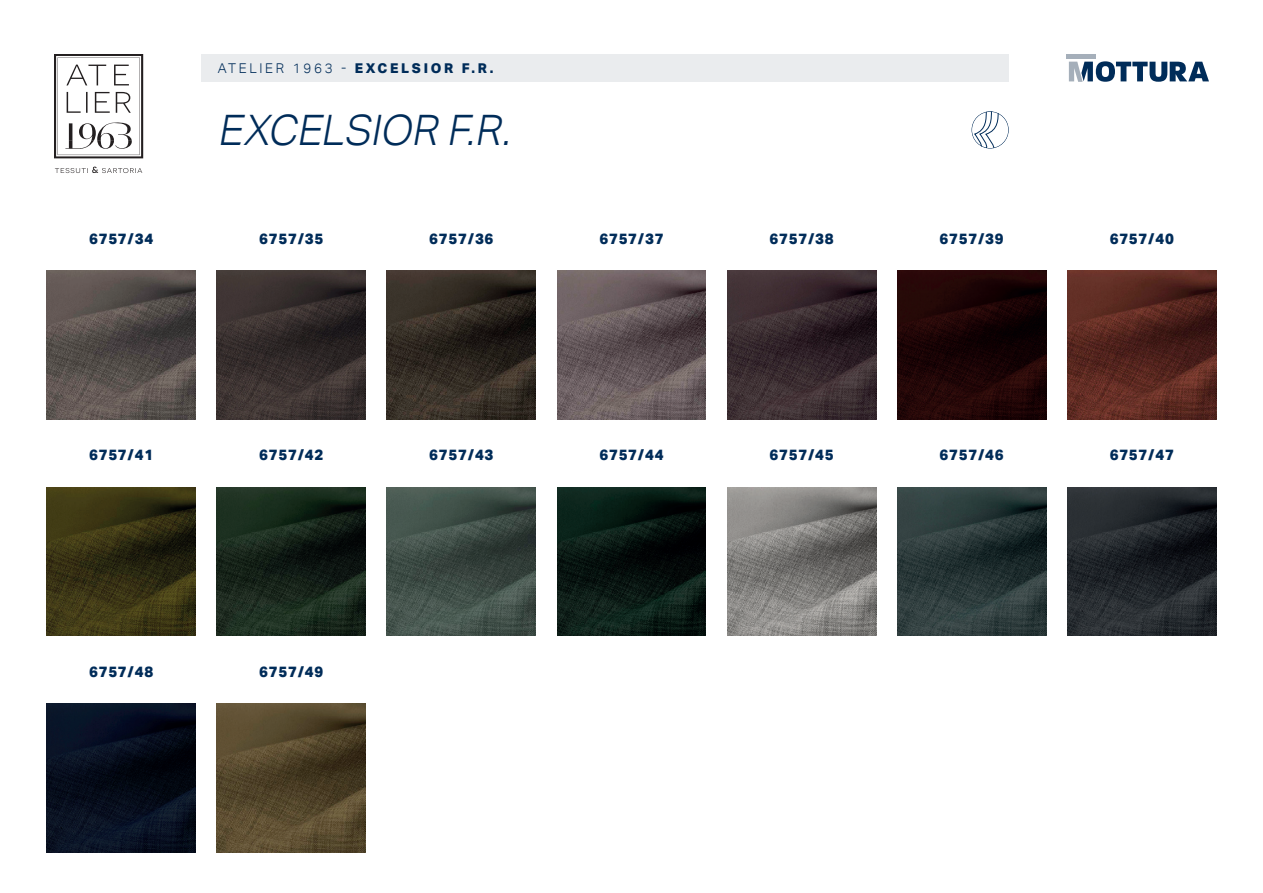
<style>
.page{position:relative;width:1263px;height:893px;background:#fff}
.page>*{position:absolute;margin:0;border:0;box-sizing:border-box;transform-origin:0 0}
.t1{font:italic 300 42px "Aktiv Grotesk";color:#002c59}
.t2{font:800 15px "Aktiv Grotesk";letter-spacing:.05em;color:#002c59}
.t3{font:800 13.5px "Aktiv Grotesk";letter-spacing:.2em;color:#002c59}
.s1{font-weight:300}
</style>
<div class="page">
<img style="left:47px;top:271px;width:149px;height:148px">
<img style="left:217px;top:271px;width:149px;height:148px">
<img style="left:387px;top:271px;width:149px;height:148px">
<img style="left:557px;top:271px;width:149px;height:148px">
<img style="left:727px;top:271px;width:149px;height:148px">
<img style="left:897px;top:271px;width:149px;height:148px">
<img style="left:1067px;top:271px;width:149px;height:148px">
<img style="left:47px;top:487px;width:149px;height:149px">
<img style="left:217px;top:487px;width:149px;height:149px">
<img style="left:387px;top:487px;width:149px;height:149px">
<img style="left:557px;top:487px;width:149px;height:149px">
<img style="left:727px;top:487px;width:149px;height:149px">
<img style="left:897px;top:487px;width:149px;height:149px">
<img style="left:1067px;top:487px;width:149px;height:149px">
<img style="left:47px;top:704px;width:149px;height:148px">
<img style="left:217px;top:704px;width:149px;height:148px">
<svg style="left:55px;top:167px;width:87px;height:6px"></svg>
<svg style="left:54px;top:54px;width:89px;height:104px"></svg>
<svg style="left:973px;top:111px;width:26px;height:36px"></svg>
<div style="left:971px;top:111px;width:38px;height:38px;border:1px solid #002c59;border-radius:50%"></div>
<div style="left:201px;top:54px;width:808px;height:28px;background:#eaecee"></div>
<hr style="left:1066px;top:54px;width:29px;height:4px;background:#a5afba">
<svg style="left:1069px;top:61px;width:140px;height:21px"></svg>
<p class="t3" style="left:218px;top:60px;width:277px"><span class="s1">ATELIER 1963 -</span> EXCELSIOR F.R.</p>
<h1 class="t1" style="left:218px;top:106px;width:308px">EXCELSIORF.R.</h1>
<p class="t2" style="left:89px;top:230px;width:66px">6757/34</p>
<p class="t2" style="left:259px;top:230px;width:66px">6757/35</p>
<p class="t2" style="left:429px;top:230px;width:66px">6757/36</p>
<p class="t2" style="left:599px;top:230px;width:66px">6757/37</p>
<p class="t2" style="left:769px;top:230px;width:66px">6757/38</p>
<p class="t2" style="left:940px;top:230px;width:66px">6757/39</p>
<p class="t2" style="left:1110px;top:230px;width:66px">6757/40</p>
<p class="t2" style="left:89px;top:446px;width:66px">6757/41</p>
<p class="t2" style="left:259px;top:446px;width:66px">6757/42</p>
<p class="t2" style="left:429px;top:446px;width:66px">6757/43</p>
<p class="t2" style="left:599px;top:446px;width:66px">6757/44</p>
<p class="t2" style="left:769px;top:446px;width:66px">6757/45</p>
<p class="t2" style="left:940px;top:446px;width:66px">6757/46</p>
<p class="t2" style="left:1110px;top:446px;width:66px">6757/47</p>
<p class="t2" style="left:89px;top:663px;width:66px">6757/48</p>
<p class="t2" style="left:259px;top:663px;width:66px">6757/49</p>
</div>
